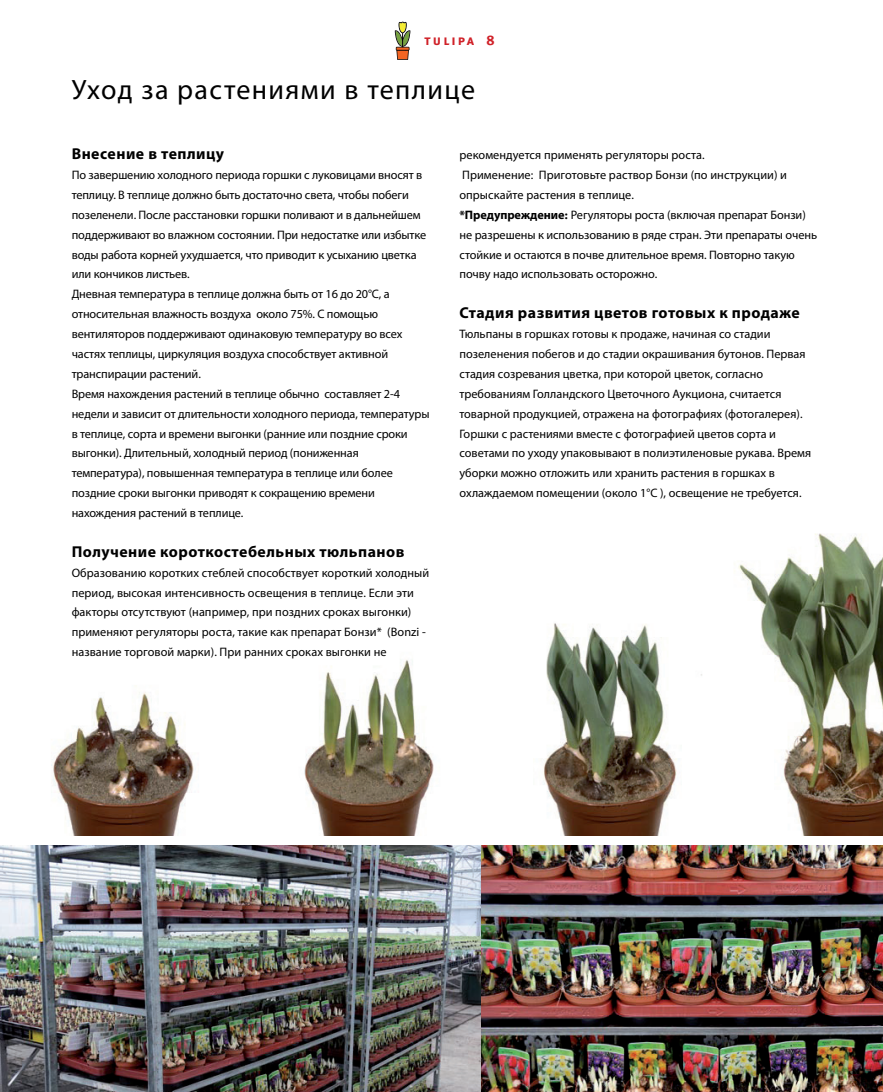
<style>
.page{position:relative;width:883px;height:1092px;background:#fff}
.page>*{position:absolute;margin:0;border:0;box-sizing:border-box;transform-origin:0 0}
.t1{font:28px "Myriad Pro";letter-spacing:.05em;color:#000}
.t2{font:700 15.75px "Myriad Pro";letter-spacing:.03em;color:#000}
.t3{font:14px "Meta Plus Bold Caps";letter-spacing:.15em;color:#d02128}
.t4{font:12.25px/19.9px "Myriad Pro";letter-spacing:-.005em;color:#000}
.s1{font-weight:700}
.s2{font-family:"Meta Plus";font-weight:700}
</style>
<div class="page">
<svg style="left:395px;top:22px;width:15px;height:38px"></svg>
<img style="left:0;top:845px;width:482px;height:246px">
<img style="left:482px;top:845px;width:400px;height:246px">
<img style="left:51px;top:692px;width:143px;height:143px">
<img style="left:304px;top:623px;width:398px;height:212px">
<img style="left:738px;top:533px;width:144px;height:302px">
<p class="t3" style="left:424px;top:32px;width:71px">tulipa 8</p>
<h1 class="t1" style="left:72px;top:73px;width:405px">Уход за растениями в теплице</h1>
<p class="t2" style="left:72px;top:143px;width:154px">Внесение в теплицу</p>
<p class="t4" style="left:72px;top:165px;width:359px">По завершению холодного периода горшки с луковицами вносят в теплицу. В теплице должно быть достаточно света, чтобы побеги позеленели. После расстановки горшки поливают и в дальнейшем поддерживают во влажном состоянии. При недостатке или избытке воды работа корней ухудшается, что приводит к усыханию цветка или кончиков листьев.<br>Дневная температура в теплице должна быть от 16 до 20°C, а относительная влажность воздуха около 75%. С помощью вентиляторов поддерживают одинаковую температуру во всех частях теплицы, циркуляция воздуха способствует активной транспирации растений.<br>Время нахождения растений в теплице обычно составляет 2-4 недели и зависит от длительности холодного периода, температуры в теплице, сорта и времени выгонки (ранние или поздние сроки выгонки). Длительный, холодный период (пониженная температура), повышенная температура в теплице или более поздние сроки выгонки приводят к сокращению времени нахождения растений в теплице.</p>
<p class="t2" style="left:72px;top:541px;width:334px">получение короткостебельных тюльпанов</p>
<p class="t4" style="left:72px;top:562px;width:359px">Образованию коротких стеблей способствует короткий холодный период, высокая интенсивность освещения в теплице. Если эти факторы отсутствуют (например, при поздних сроках выгонки) применяют регуляторы роста, такие как препарат Бонзи* (Bonzi - название торговой марки). При ранних сроках выгонки не</p>
<p class="t4" style="left:459px;top:145px;width:359px">рекомендуется применять регуляторы роста.<br>Применение: Приготовьте раствор Бонзи (по инструкции) и опрыскайте растения в теплице.<br><span class="s1">*предупреждение</span><span class="s2">:</span> Регуляторы роста (включая препарат Бонзи) не разрешены к использованию в ряде стран. Эти препараты очень стойкие и остаются в почве длительное время. Повторно такую почву надо использовать осторожно.</p>
<p class="t2" style="left:459px;top:302px;width:342px">Стадия развития цветов готовых к продаже</p>
<p class="t4" style="left:459px;top:324px;width:353px">Тюльпаны в горшках готовы к продаже, начиная со стадии позеленения побегов и до стадии окрашивания бутонов. Первая стадия созревания цветка, при которой цветок, согласно требованиям Голландского Цветочного Аукциона, считается товарной продукцией, отражена на фотографиях (фотогалерея).<br>Горшки с растениями вместе с фотографией цветов сорта и советами по уходу упаковывают в полиэтиленовые рукава. Время уборки можно отложить или хранить растения в горшках в охлаждаемом помещении (около 1°C ), освещение не требуется.</p>
</div>
